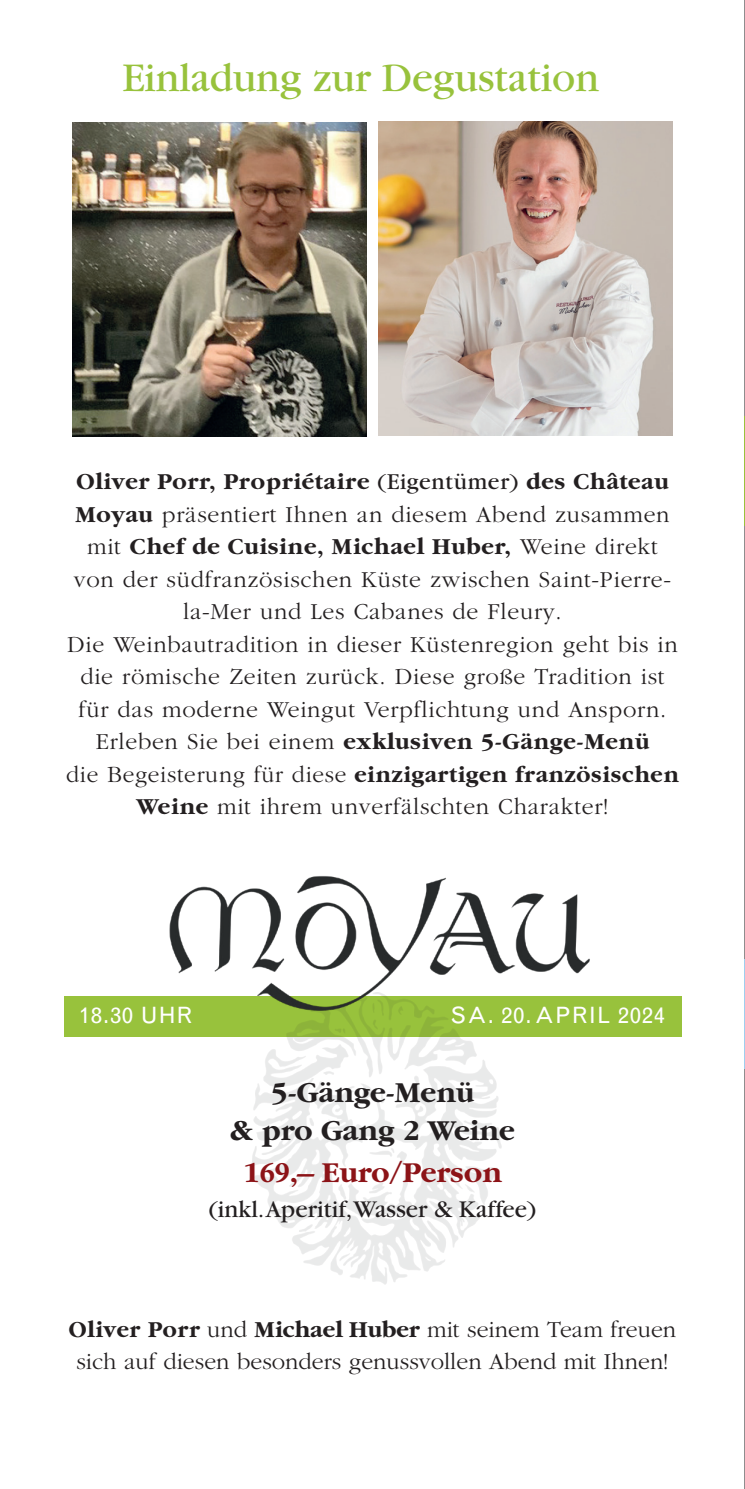
<style>
.page{position:relative;width:745px;height:1489px;background:#fff}
.page>*{position:absolute;margin:0;border:0;box-sizing:border-box;transform-origin:0 0}
.t1{font:42.5px "Garamond LT";color:#98c23c}
.t2{font:700 30px/37.5px "Garamond LT";color:#231f20;text-align:center}
.t3{font:700 30px "Garamond LT";color:#8c1317}
.t4{font:25px "Garamond LT";color:#231f20}
.t5{font:300 23.75px/32.5px "Garamond LT";letter-spacing:.03em;color:#231f20;text-align:center}
.t6{font:300 23.75px/32.5px "Garamond LT";color:#231f20;text-align:center}
.t7{font:22.5px "Grotesque MT Std";letter-spacing:.05em;color:#fff}
.s1{font-weight:700}
.s2{font-weight:400}
.s3{font-family:"Minion Pro"}
</style>
<div class="page">
<div style="left:64px;top:996px;width:616px;height:40px;background:#98c23c"></div>
<img style="left:378px;top:122px;width:294px;height:313px">
<img style="left:73px;top:122px;width:293px;height:314px">
<hr style="left:744px;top:0;width:1px;height:1488px;background:#231f20">
<hr style="left:744px;top:959px;width:1px;height:109px;background:#9ecfef">
<hr style="left:744px;top:416px;width:1px;height:110px;background:#98c23c">
<img style="left:150px;top:876px;width:444px;height:161px">
<img style="left:212px;top:992px;width:321px;height:293px">
<h1 class="t1" style="left:122px;top:55px;width:478px">Einladung zur Degustation</h1>
<p class="t5" style="left:66px;top:466px;width:613px"><span class="s1">Oliver Porr, Propriétaire</span> <span class="s2">(Eigentümer)</span> <span class="s1">des Château Moyau</span> präsentiert Ihnen an diesem Abend zusammen mit <span class="s1">Chef de Cuisine, Michael Huber,</span> Weine direkt von der südfranzösischen Küste zwischen Saint-Pierre&shy;la-Mer und Les Cabanes de Fleury.<br>Die Weinbautradition in dieser Küstenregion geht bis in die römische Zeiten zurück. Diese große Tradition ist für das moderne Weingut Verpflichtung und Ansporn.<br>Erleben Sie bei einem <span class="s1">exklusiven 5-Gänge-Menü<br></span>die Begeisterung für diese <span class="s1">einzigartigen französischen Weine</span> mit ihrem unverfälschten Charakter!</p>
<p class="t7" style="left:79px;top:1002px;width:115px">18.30 UHR</p>
<p class="t7" style="left:450px;top:1002px;width:215px">SA. 20.APRIL 2024</p>
<p class="t2" style="left:230px;top:1074px;width:286px">5-Gänge-Menü<br>&amp; pro Gang 2 Weine</p>
<p class="t3" style="left:243px;top:1156px;width:260px">1<span class="s3">69</span>,– Euro/Person</p>
<p class="t4" style="left:209px;top:1195px;width:328px">(inkl. Aperitif, Wasser &amp; Kaffee)</p>
<p class="t6" style="left:69px;top:1313px;width:608px"><span class="s1">Oliver Porr</span> und <span class="s1">Michael Huber</span> mit seinem Team freuen sich auf diesen besonders genussvollen Abend mit Ihnen!</p>
</div>
